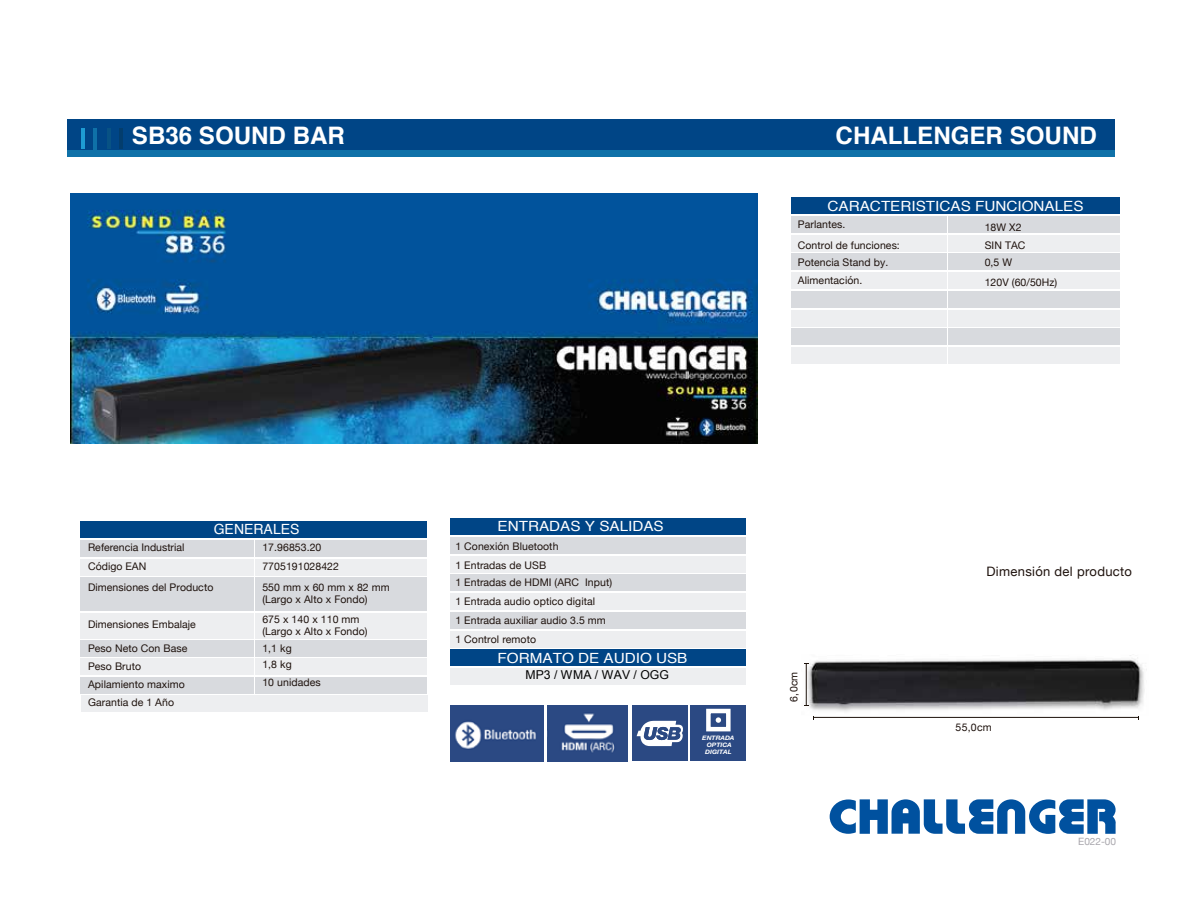
<style>
.page{position:relative;width:1188px;height:918px;background:#fff}
.page>*{position:absolute;margin:0;border:0;box-sizing:border-box;transform-origin:0 0}
.t1{font:700 24.15px "Helvetica";color:#fff}
.t2{font:14.1px "Helvetica";color:#fff;scale:1.09 1}
.t3{font:14.1px "Helvetica";color:#fff}
.t4{font:13.05px "Helvetica Neue";letter-spacing:.025em;color:#1e120d}
.t5{font:12.3px "Arial";color:#000}
.t6{font:10.5px/17.7px "Helvetica Neue";letter-spacing:.005em;color:#1e120d}
.t7{font:10.05px "Helvetica Neue";letter-spacing:-.005em;color:#a9a7ad}
.t8{font:italic 700 6.15px/7.4px "Helvetica Neue LT Std";color:#fff;text-align:center;scale:1.09 1}
</style>
<div class="page">
<div style="left:67px;top:120px;width:1048px;height:35px;background:#004586"></div>
<div style="left:67px;top:150px;width:1048px;height:6px;background:#0f71a8"></div>
<hr style="left:120px;top:128px;width:3px;height:21px;background:#033d6d">
<hr style="left:107px;top:128px;width:4px;height:21px;background:#085284">
<hr style="left:81px;top:128px;width:4px;height:21px;background:#1e9cd3">
<hr style="left:93px;top:128px;width:4px;height:22px;background:#0f71a8">
<div style="left:80px;top:559px;width:347px;height:17px;background:#edeef0"></div>
<div style="left:80px;top:578px;width:347px;height:33px;background:#d8dade"></div>
<div style="left:80px;top:521px;width:347px;height:17px;background:#004586"></div>
<div style="left:80px;top:540px;width:347px;height:17px;background:#d8dade"></div>
<div style="left:80px;top:658px;width:347px;height:17px;background:#edeef0"></div>
<div style="left:81px;top:695px;width:347px;height:16px;background:#edeef0"></div>
<div style="left:80px;top:677px;width:347px;height:17px;background:#d8dade"></div>
<div style="left:80px;top:613px;width:347px;height:26px;background:#edeef0"></div>
<div style="left:80px;top:640px;width:347px;height:17px;background:#d8dade"></div>
<hr style="left:254px;top:540px;width:1px;height:155px;background:#fff">
<div style="left:450px;top:556px;width:296px;height:16px;background:#edeef0"></div>
<div style="left:450px;top:518px;width:296px;height:17px;background:#004586"></div>
<div style="left:450px;top:537px;width:296px;height:17px;background:#d8dade"></div>
<div style="left:450px;top:593px;width:296px;height:17px;background:#edeef0"></div>
<div style="left:450px;top:574px;width:296px;height:17px;background:#d8dade"></div>
<div style="left:450px;top:612px;width:296px;height:17px;background:#d8dade"></div>
<div style="left:450px;top:631px;width:296px;height:17px;background:#edeef0"></div>
<div style="left:792px;top:235px;width:328px;height:17px;background:#edeef0"></div>
<div style="left:792px;top:197px;width:328px;height:17px;background:#004586"></div>
<div style="left:792px;top:216px;width:328px;height:17px;background:#d8dade"></div>
<div style="left:792px;top:272px;width:328px;height:17px;background:#edeef0"></div>
<div style="left:792px;top:254px;width:328px;height:16px;background:#d8dade"></div>
<div style="left:792px;top:310px;width:328px;height:17px;background:#edeef0"></div>
<div style="left:792px;top:291px;width:328px;height:17px;background:#d8dade"></div>
<div style="left:792px;top:347px;width:328px;height:17px;background:#edeef0"></div>
<div style="left:792px;top:328px;width:328px;height:17px;background:#d8dade"></div>
<div style="left:450px;top:668px;width:296px;height:17px;background:#edeef0"></div>
<div style="left:450px;top:649px;width:296px;height:17px;background:#004586"></div>
<svg style="left:830px;top:799px;width:286px;height:35px"></svg>
<img style="left:450px;top:705px;width:94px;height:57px">
<img style="left:548px;top:705px;width:80px;height:57px">
<div style="left:632px;top:705px;width:56px;height:56px;background:#2b4983"></div>
<svg style="left:637px;top:721px;width:46px;height:25px"></svg>
<div style="left:690px;top:705px;width:56px;height:56px;background:#2b4983"></div>
<div style="left:706px;top:709px;width:25px;height:22px;border:4px solid #fff"></div>
<svg style="left:716px;top:717px;width:5px;height:6px"></svg>
<hr style="left:947px;top:214px;width:1px;height:150px;background:#fff">
<hr style="left:814px;top:717px;width:324px;height:1px;background:#1c110a">
<img style="left:805px;top:655px;width:342px;height:57px">
<hr style="left:806px;top:664px;width:1px;height:41px;background:#1c110a">
<img style="left:70px;top:194px;width:687px;height:250px">
<h1 class="t1" style="left:132px;top:116px;width:215px">SB36 SOUND BAR</h1>
<h1 class="t1" style="left:836px;top:116px;width:263px">CHALLENGER SOUND</h1>
<h2 class="t2" style="left:828px;top:195px;width:236px">CARACTERISTICAS FUNCIONALES</h2>
<p class="t6" style="left:798px;top:216px;width:49px">Parlantes.</p>
<p class="t6" style="left:985px;top:219px;width:38px">18W X2</p>
<p class="t6" style="left:798px;top:237px;width:103px">Control de funciones:</p>
<p class="t6" style="left:985px;top:237px;width:42px">SIN TAC</p>
<p class="t6" style="left:798px;top:254px;width:92px">Potencia Stand by.</p>
<p class="t6" style="left:985px;top:254px;width:29px">0,5 W</p>
<p class="t6" style="left:798px;top:272px;width:66px">Alimentación.</p>
<p class="t6" style="left:985px;top:274px;width:74px">120V (60/50Hz)</p>
<h2 class="t3" style="left:214px;top:519px;width:87px">GENERALES</h2>
<p class="t6" style="left:88px;top:539px;width:98px;line-height:18.8px">Referencia Industrial<br>Código EAN</p>
<p class="t6" style="left:262px;top:539px;width:78px;line-height:18.8px">17.96853.20<br>7705191028422</p>
<p class="t6" style="left:88px;top:579px;width:127px">Dimensiones del Producto</p>
<p class="t6" style="left:88px;top:616px;width:109px">Dimensiones Embalaje</p>
<p class="t6" style="left:262px;top:581px;width:129px;line-height:12.6px">550 mm x 60 mm x 82 mm (Largo x Alto x Fondo)</p>
<p class="t6" style="left:262px;top:613px;width:107px;line-height:12.6px">675 x 140 x 110 mm (Largo x Alto x Fondo)</p>
<p class="t6" style="left:88px;top:640px;width:101px">Peso Neto Con Base<br>Peso Bruto<br>Apilamiento maximo<br>Garantia de 1 Año</p>
<p class="t6" style="left:262px;top:640px;width:31px;line-height:16.5px">1,1 kg<br>1,8 kg</p>
<p class="t6" style="left:262px;top:674px;width:60px">10 unidades</p>
<h2 class="t2" style="left:498px;top:516px;width:154px">ENTRADAS Y SALIDAS</h2>
<p class="t6" style="left:455px;top:537px;width:105px;line-height:18.9px">1 Conexión Bluetooth<br>1 Entradas de USB</p>
<p class="t6" style="left:455px;top:574px;width:158px">1 Entradas de HDMI (ARC Input)</p>
<p class="t6" style="left:455px;top:612px;width:152px">1 Entrada auxiliar audio 3.5 mm</p>
<h2 class="t2" style="left:498px;top:648px;width:176px">FORMATO DE AUDIO USB</h2>
<p class="t5" style="left:525px;top:667px;width:145px">MP3 / WMA / WAV / OGG</p>
<p class="t6" style="left:455px;top:593px;width:141px">1 Entrada audio optico digital</p>
<p class="t6" style="left:455px;top:631px;width:82px">1 Control remoto</p>
<p class="t8" style="left:702px;top:734px;width:31px">ENTRADA<br>OPTICA<br>DIGITAL</p>
<p class="t6" style="left:786px;top:702px;width:32px;rotate:-90deg">6,0cm</p>
<p class="t4" style="left:987px;top:562px;width:147px">Dimensión del producto</p>
<p class="t6" style="left:956px;top:720px;width:38px">55,0cm</p>
<p class="t7" style="left:1078px;top:834px;width:39px">E022-00</p>
</div>
